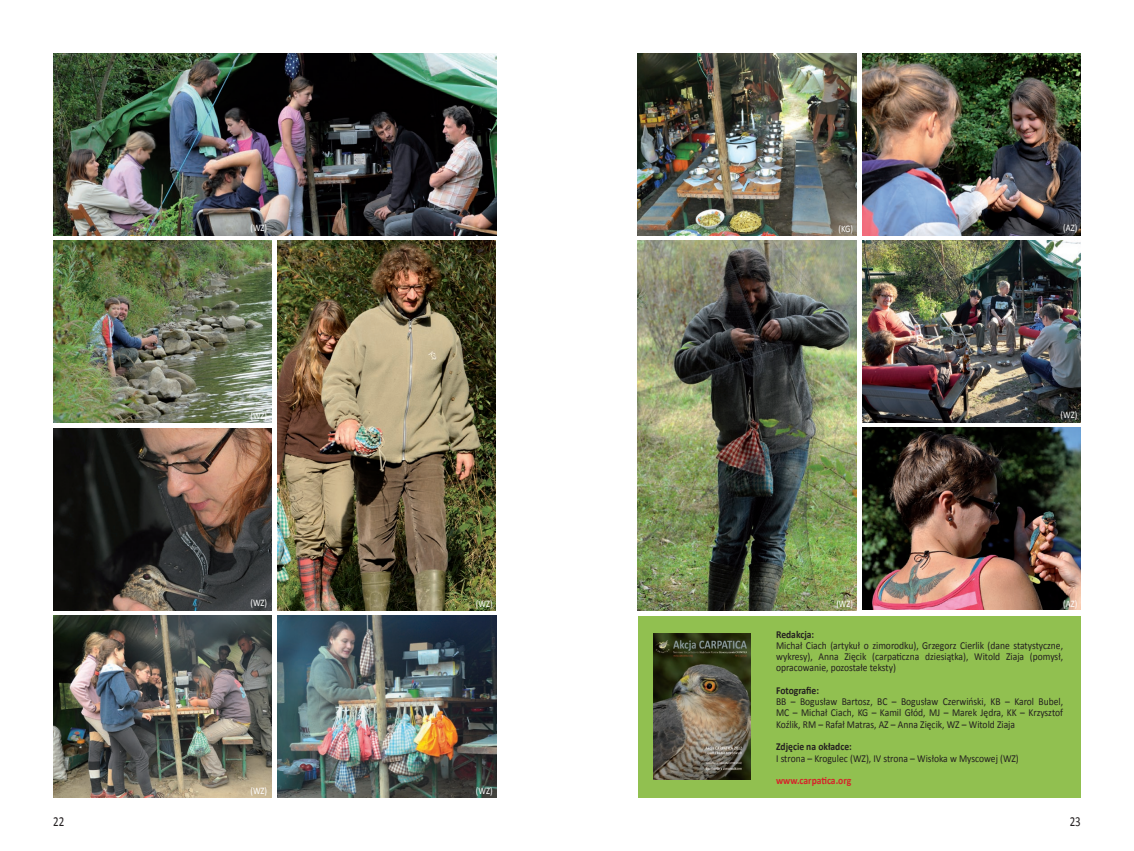
<style>
.page{position:relative;width:1134px;height:851px;background:#fff}
.page>*{position:absolute;margin:0;border:0;box-sizing:border-box;transform-origin:0 0}
.t1{font:13.75px "Calibri";color:#231f20;scale:.8 1}
.t2{font:10.62px/11.2px "Calibri";color:#231f20;text-align:justify;scale:.9 1}
.t3{font:700 10.62px "Calibri";color:#231f20;scale:.9 1}
.t4{font:700 10.62px "Calibri";color:#d62229;scale:.9 1}
.t5{font:10px "Calibri";color:#fff;scale:.85 1}
</style>
<div class="page">
<img style="left:862px;top:240px;width:219px;height:182px">
<img style="left:277px;top:240px;width:219px;height:370px">
<img style="left:53px;top:53px;width:443px;height:182px">
<img style="left:53px;top:240px;width:219px;height:182px">
<img style="left:53px;top:428px;width:219px;height:182px">
<img style="left:53px;top:615px;width:219px;height:182px">
<img style="left:638px;top:240px;width:218px;height:370px">
<img style="left:638px;top:53px;width:218px;height:182px">
<img style="left:277px;top:615px;width:219px;height:182px">
<img style="left:862px;top:427px;width:219px;height:182px">
<img style="left:862px;top:53px;width:219px;height:182px">
<div style="left:638px;top:616px;width:443px;height:181px;background:#91c050"></div>
<img style="left:653px;top:633px;width:97px;height:146px">
<p class="t5" style="left:250px;top:221px;width:21px">(WZ)</p>
<p class="t5" style="left:838px;top:222px;width:19px">(KG)</p>
<p class="t5" style="left:1063px;top:221px;width:18px">(AZ)</p>
<p class="t5" style="left:250px;top:409px;width:21px">(WZ)</p>
<p class="t5" style="left:1060px;top:409px;width:21px">(WZ)</p>
<p class="t5" style="left:250px;top:596px;width:21px">(WZ)</p>
<p class="t5" style="left:476px;top:597px;width:21px">(WZ)</p>
<p class="t5" style="left:836px;top:597px;width:21px">(WZ)</p>
<p class="t5" style="left:1063px;top:597px;width:18px">(AZ)</p>
<p class="t5" style="left:250px;top:784px;width:21px">(WZ)</p>
<p class="t5" style="left:476px;top:784px;width:21px">(WZ)</p>
<p class="t3" style="left:776px;top:627px;width:44px">Redakcja:</p>
<p class="t2" style="left:776px;top:639px;width:320px">Michał Ciach (artykuł o zimorodku), Grzegorz Cierlik (dane statystyczne, wykresy), Anna Zięcik (carpaticzna dziesiątka), Witold Ziaja (pomysł, opracowanie, pozostałe teksty)</p>
<p class="t3" style="left:776px;top:683px;width:49px">Fotografie:</p>
<p class="t2" style="left:776px;top:695px;width:320px">BB – Bogusław Bartosz, BC – Bogusław Czerwiński, KB – Karol Bubel, MC – Michał Ciach, KG – Kamil Głód, MJ – Marek Jędra, KK – Krzysztof Koźlik, RM – Rafał Matras, AZ – Anna Zięcik, WZ – Witold Ziaja</p>
<p class="t3" style="left:776px;top:740px;width:86px">Zdjęcie na okładce:</p>
<p class="t2" style="left:776px;top:751px;width:271px">I strona – Krogulec (WZ), IV strona – Wisłoka w Myscowej (WZ)</p>
<p class="t4" style="left:776px;top:773px;width:85px">www.carpatica.org</p>
<p class="t1" style="left:53px;top:812px;width:15px">22</p>
<p class="t1" style="left:1070px;top:812px;width:15px">23</p>
</div>
